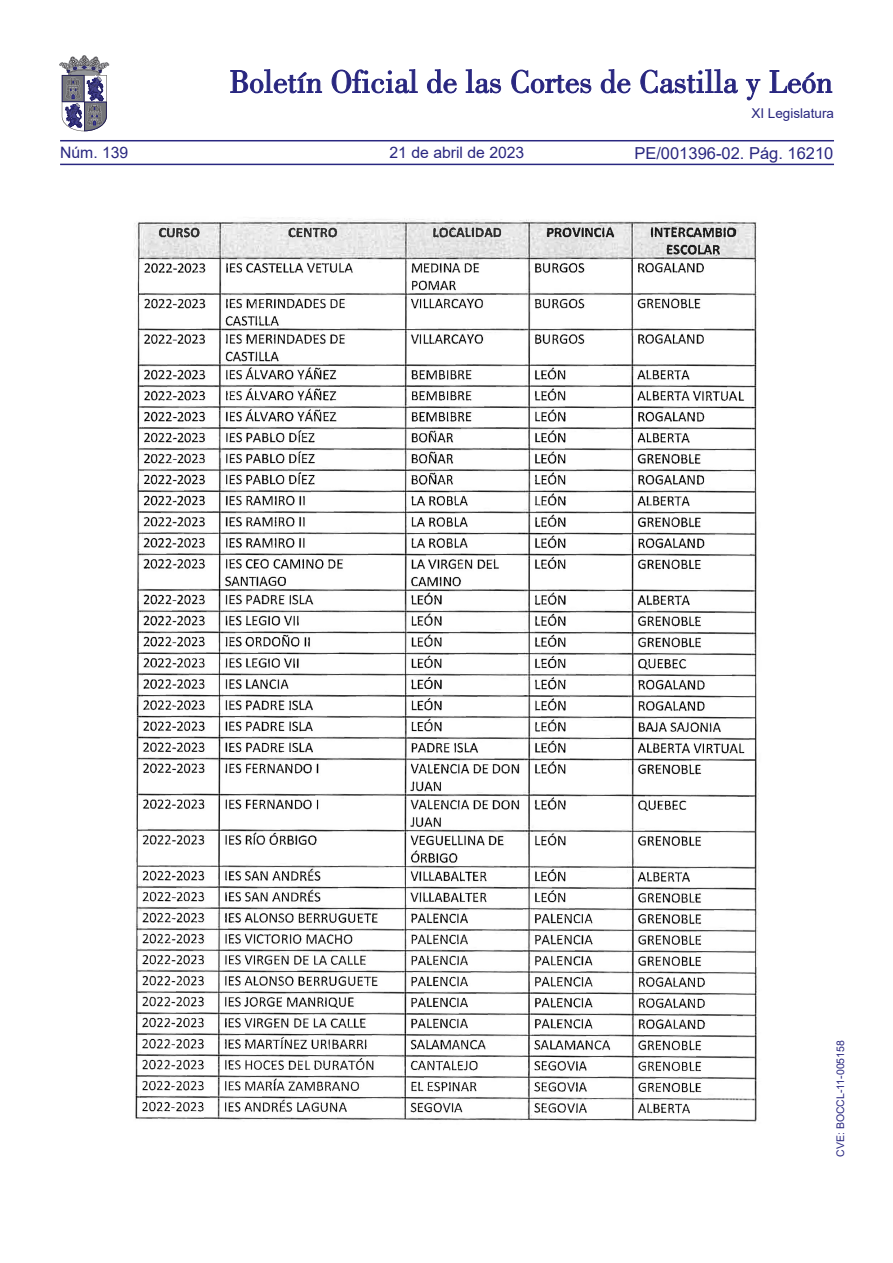
<style>
.page{position:relative;width:893px;height:1263px;background:#fff}
.page>*{position:absolute;margin:0;border:0;box-sizing:border-box;transform-origin:0 0}
.t1{font:16.5px "Arial";color:#292780}
.t2{font:15.75px "Arial";color:#292780}
.t3{font:13.5px "Arial";color:#292780}
.t4{font:10.5px "Arial";color:#292780}
</style>
<div class="page">
<hr style="left:60px;top:164px;width:774px;height:1px;background:#292780">
<hr style="left:60px;top:140px;width:774px;height:1px;background:#292780">
<svg style="left:230px;top:69px;width:92px;height:24px"></svg>
<svg style="left:332px;top:69px;width:86px;height:24px"></svg>
<svg style="left:427px;top:69px;width:30px;height:24px"></svg>
<svg style="left:466px;top:69px;width:35px;height:24px"></svg>
<svg style="left:511px;top:70px;width:80px;height:23px"></svg>
<svg style="left:601px;top:69px;width:29px;height:24px"></svg>
<svg style="left:640px;top:69px;width:98px;height:24px"></svg>
<svg style="left:746px;top:79px;width:14px;height:21px"></svg>
<svg style="left:770px;top:70px;width:62px;height:23px"></svg>
<svg style="left:60px;top:55px;width:49px;height:76px"></svg>
<img style="left:133px;top:217px;width:626px;height:905px">
<p class="t2" style="left:60px;top:142px;width:70px">Núm. 139</p>
<p class="t2" style="left:390px;top:142px;width:136px">21 de abril de 2023</p>
<p class="t3" style="left:751px;top:104px;width:84px">XI Legislatura</p>
<p class="t1" style="left:634px;top:141px;width:201px">PE/001396-02. Pág. 16210</p>
<p class="t4" style="left:833px;top:1157px;width:118px;rotate:-90deg">CVE: BOCCL-11-005158</p>
</div>
